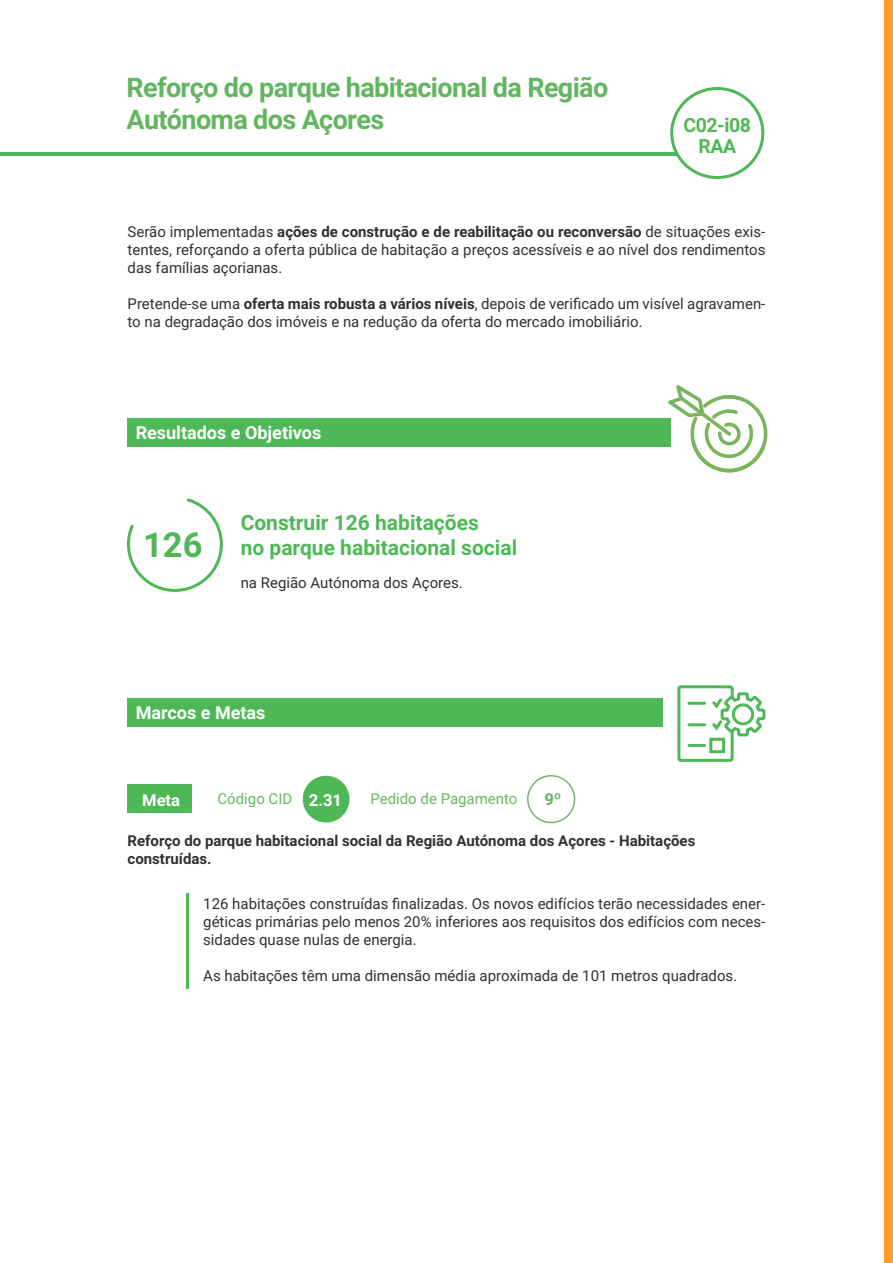
<style>
.page{position:relative;width:893px;height:1263px;background:#fff}
.page>*{position:absolute;margin:0;border:0;box-sizing:border-box;transform-origin:0 0}
.t1{font:700 34.5px "Roboto";color:#4eb856}
.t2{font:700 27px/32.4px "Roboto";letter-spacing:-.025em;color:#63b561}
.t3{font:700 21px "Roboto";color:#4eb856}
.t4{font:700 19.5px "Roboto";letter-spacing:-.025em;color:#4eb856}
.t5{font:700 18px "Roboto";letter-spacing:-.005em;color:#fff}
.t6{font:700 16.5px "Roboto";letter-spacing:-.005em;color:#fff}
.t7{font:700 16.5px "Roboto";color:#63b561}
.t8{font:15px/18px "Roboto";color:#2f3030;text-align:justify}
.t9{font:700 15px "Roboto";color:#2f3030}
.t10{font:15px "Roboto";color:#66b660}
.s1{font-weight:700}
</style>
<div class="page">
<div style="left:127px;top:418px;width:544px;height:29px;background:#4eb856"></div>
<svg style="left:668px;top:385px;width:99px;height:87px"></svg>
<svg style="left:127px;top:498px;width:96px;height:94px"></svg>
<div style="left:884px;top:0;width:9px;height:1263px;background:#ff9d29"></div>
<div style="left:303px;top:776px;width:46px;height:46px;background:#4eb856;border-radius:50%"></div>
<div style="left:527px;top:775px;width:48px;height:48px;border:2px solid #79b469;border-radius:50%"></div>
<div style="left:128px;top:784px;width:64px;height:29px;background:#4eb856"></div>
<hr style="left:186px;top:893px;width:3px;height:95px;background:#4eb856">
<div style="left:127px;top:698px;width:536px;height:29px;background:#4eb856"></div>
<svg style="left:677px;top:685px;width:89px;height:77px"></svg>
<hr style="left:0;top:152px;width:679px;height:3px;background:#4eb856">
<div style="left:672px;top:89px;width:91px;height:88px;background:#fff;border-radius:50%"></div>
<div style="left:670px;top:87px;width:94px;height:92px;border:3px solid #4eb856;border-radius:50%"></div>
<p class="t2" style="left:126px;top:70px;width:483px">Reforço do parque habitacional da Região<br>Autónoma dos Açores</p>
<p class="t4" style="left:684px;top:112px;width:69px">C02-i08</p>
<p class="t4" style="left:698px;top:133px;width:39px">RAA</p>
<p class="t8" style="left:128px;top:222px;width:639px">Serão implementadas <span class="s1">ações de construção e de reabilitação ou reconversão</span> de situações exis&shy;tentes, reforçando a oferta pública de habitação a preços acessíveis e ao nível dos rendimentos das famílias açorianas.</p>
<p class="t8" style="left:128px;top:294px;width:639px">Pretende-se uma <span class="s1">oferta mais robusta a vários níveis</span>, depois de verificado um visível agravamen&shy;to na degradação dos imóveis e na redução da oferta do mercado imobiliário.</p>
<p class="t5" style="left:136px;top:420px;width:187px">Resultados e Objetivos</p>
<p class="t1" style="left:143px;top:521px;width:61px">126</p>
<p class="t3" style="left:241px;top:507px;width:240px">Construir 126 habitações</p>
<p class="t3" style="left:241px;top:532px;width:278px">no parque habitacional social</p>
<p class="t8" style="left:241px;top:573px;width:224px">na Região Autónoma dos Açores.</p>
<p class="t5" style="left:136px;top:700px;width:131px">Marcos e Metas</p>
<p class="t6" style="left:142px;top:788px;width:39px">Meta</p>
<p class="t10" style="left:218px;top:788px;width:76px">Código CID</p>
<p class="t6" style="left:309px;top:788px;width:35px">2.31</p>
<p class="t10" style="left:370px;top:788px;width:149px">Pedido de Pagamento</p>
<p class="t7" style="left:544px;top:788px;width:19px">9º</p>
<p class="t9" style="left:128px;top:830px;width:569px">Reforço do parque habitacional social da Região Autónoma dos Açores - Habitações</p>
<p class="t9" style="left:128px;top:848px;width:86px">construídas.</p>
<p class="t8" style="left:203px;top:894px;width:564px">126 habitações construídas finalizadas. Os novos edifícios terão necessidades ener&shy;géticas primárias pelo menos 20% inferiores aos requisitos dos edifícios com neces&shy;sidades quase nulas de energia.</p>
<p class="t8" style="left:203px;top:966px;width:535px">As habitações têm uma dimensão média aproximada de 101 metros quadrados.</p>
</div>
